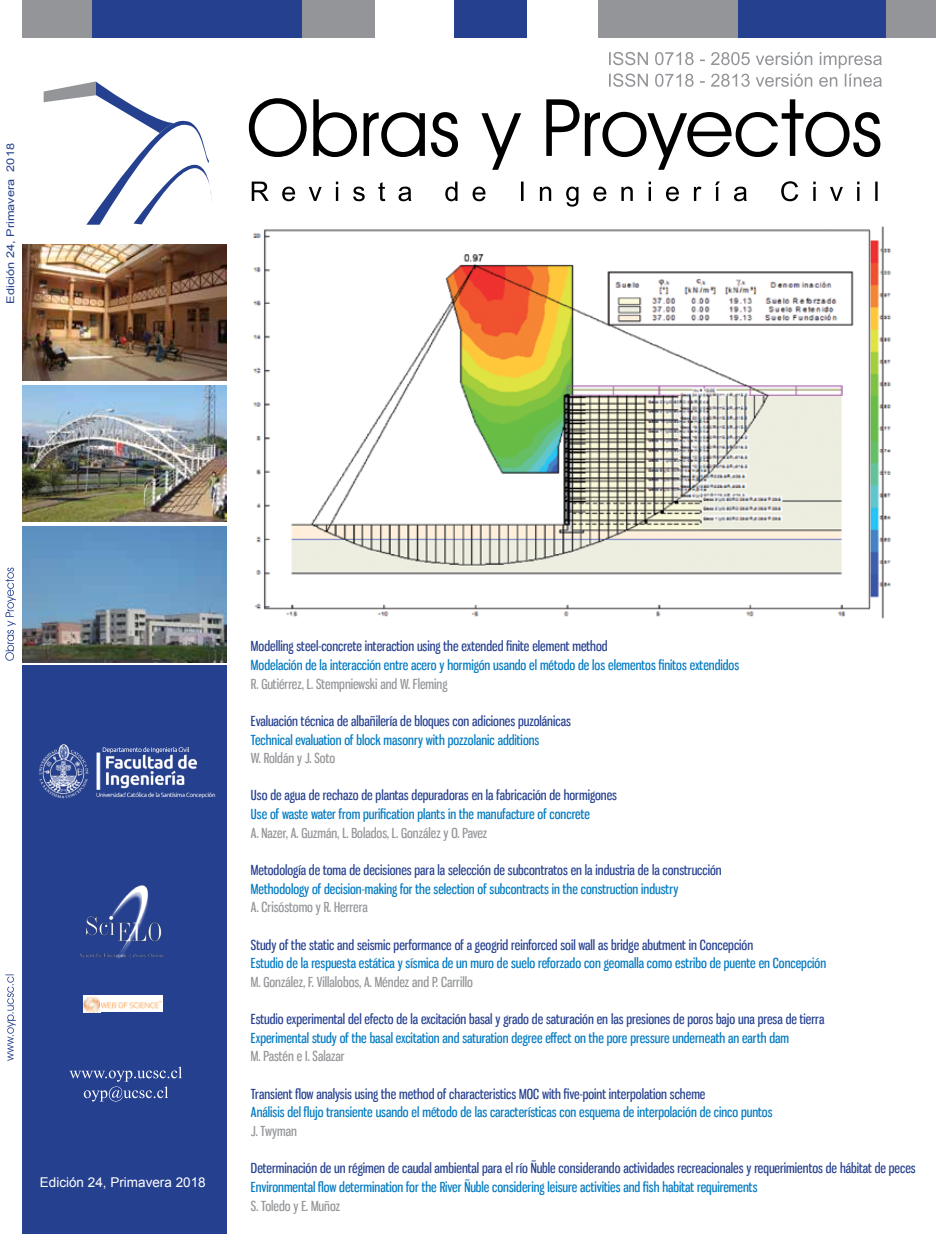
<style>
.page{position:relative;width:936px;height:1234px;background:#fff}
.page>*{position:absolute;margin:0;border:0;box-sizing:border-box;transform-origin:0 0}
.t1{font:13.5px "Gnuolane Free";color:#25408f}
.t2{font:13.5px "Gnuolane Free";color:#007ac2}
.t3{font:13.5px "Gnuolane Free";color:#939598}
.t4{font:13.5px "Arial";color:#fff}
.t5{font:10.65px "Arial";color:#25408f;scale:1.2 1}
</style>
<div class="page">
<svg style="left:5px;top:567px;width:11px;height:93px"></svg>
<svg style="left:5px;top:974px;width:11px;height:86px"></svg>
<div style="left:23px;top:0;width:71px;height:37px;background:#939598"></div>
<div style="left:92px;top:0;width:212px;height:37px;background:#25408f"></div>
<div style="left:302px;top:0;width:72px;height:37px;background:#939598"></div>
<div style="left:454px;top:0;width:72px;height:37px;background:#25408f"></div>
<div style="left:598px;top:0;width:139px;height:38px;background:#939598"></div>
<div style="left:738px;top:0;width:150px;height:38px;background:#25408f"></div>
<div style="left:886px;top:0;width:49px;height:38px;background:#939598"></div>
<div style="left:22px;top:665px;width:205px;height:568px;background:#25408f"></div>
<svg style="left:44px;top:81px;width:168px;height:144px"></svg>
<img style="left:23px;top:526px;width:204px;height:136px">
<img style="left:22px;top:385px;width:205px;height:136px">
<img style="left:22px;top:244px;width:205px;height:136px">
<svg style="left:249px;top:98px;width:631px;height:72px"></svg>
<svg style="left:252px;top:181px;width:625px;height:25px"></svg>
<svg style="left:609px;top:52px;width:272px;height:35px"></svg>
<svg style="left:69px;top:1066px;width:113px;height:35px"></svg>
<img style="left:79px;top:885px;width:85px;height:74px">
<div style="left:83px;top:995px;width:18px;height:16px;background:#fff"></div>
<img style="left:83px;top:996px;width:17px;height:15px">
<div style="left:100px;top:995px;width:63px;height:16px;background:#fff"></div>
<img style="left:101px;top:1000px;width:60px;height:9px">
<img style="left:39px;top:744px;width:177px;height:55px">
<svg style="left:103px;top:746px;width:86px;height:7px"></svg>
<img style="left:253px;top:227px;width:639px;height:391px">
<p class="t5" style="left:3px;top:303px;width:135px;rotate:-90deg">Edición 24, Primavera 2018</p>
<p class="t4" style="left:40px;top:1172px;width:167px">Edición 24, Primavera 2018</p>
<p class="t1" style="left:251px;top:638px;width:358px">Modelling steel-concrete interaction using the extended finite element method</p>
<p class="t2" style="left:251px;top:656px;width:489px">Modelación de la interacción entre acero y hormigón usando el método de los elementos finitos extendidos</p>
<p class="t3" style="left:251px;top:675px;width:198px">R. Gutiérrez, L. Stempniewski and W. Fleming</p>
<p class="t1" style="left:251px;top:712px;width:321px">Evaluación técnica de albañilería de bloques con adiciones puzolánicas</p>
<p class="t2" style="left:251px;top:731px;width:290px">Technical evaluation of block masonry with pozzolanic additions</p>
<p class="t3" style="left:251px;top:749px;width:86px">W. Roldán y J. Soto</p>
<p class="t1" style="left:251px;top:787px;width:367px">Uso de agua de rechazo de plantas depuradoras en la fabricación de hormigones</p>
<p class="t2" style="left:251px;top:805px;width:340px">Use of waste water from purification plants in the manufacture of concrete</p>
<p class="t3" style="left:251px;top:824px;width:238px">A. Nazer, A. Guzmán, L. Bolados, L. González y O. Pavez</p>
<p class="t1" style="left:251px;top:861px;width:472px">Metodología de toma de decisiones para la selección de subcontratos en la industria de la construcción</p>
<p class="t2" style="left:251px;top:880px;width:429px">Methodology of decision-making for the selection of subcontracts in the construction industry</p>
<p class="t3" style="left:251px;top:899px;width:118px">A. Crisóstomo y R. Herrera</p>
<p class="t1" style="left:251px;top:936px;width:503px">Study of the static and seismic performance of a geogrid reinforced soil wall as bridge abutment in Concepción</p>
<p class="t2" style="left:251px;top:954px;width:576px">Estudio de la respuesta estática y sísmica de un muro de suelo reforzado con geomalla como estribo de puente en Concepción</p>
<p class="t3" style="left:251px;top:973px;width:223px">M. González, F. Villalobos, A. Méndez and P. Carrillo</p>
<p class="t1" style="left:251px;top:1010px;width:575px">Estudio experimental del efecto de la excitación basal y grado de saturación en las presiones de poros bajo una presa de tierra</p>
<p class="t2" style="left:251px;top:1029px;width:539px">Experimental study of the basal excitation and saturation degree effect on the pore pressure underneath an earth dam</p>
<p class="t3" style="left:251px;top:1048px;width:95px">M. Pastén e I. Salazar</p>
<p class="t1" style="left:251px;top:1085px;width:456px">Transient flow analysis using the method of characteristics MOC with five-point interpolation scheme</p>
<p class="t2" style="left:251px;top:1103px;width:523px">Análisis del flujo transiente usando el método de las características con esquema de interpolación de cinco puntos</p>
<p class="t3" style="left:251px;top:1122px;width:47px">J. Twyman</p>
<p class="t1" style="left:251px;top:1159px;width:666px">Determinación de un régimen de caudal ambiental para el río Ñuble considerando actividades recreacionales y requerimientos de hábitat de peces</p>
<p class="t2" style="left:251px;top:1178px;width:508px">Environmental flow determination for the River Ñuble considering leisure activities and fish habitat requirements</p>
<p class="t3" style="left:251px;top:1197px;width:91px">S. Toledo y E. Muñoz</p>
</div>
